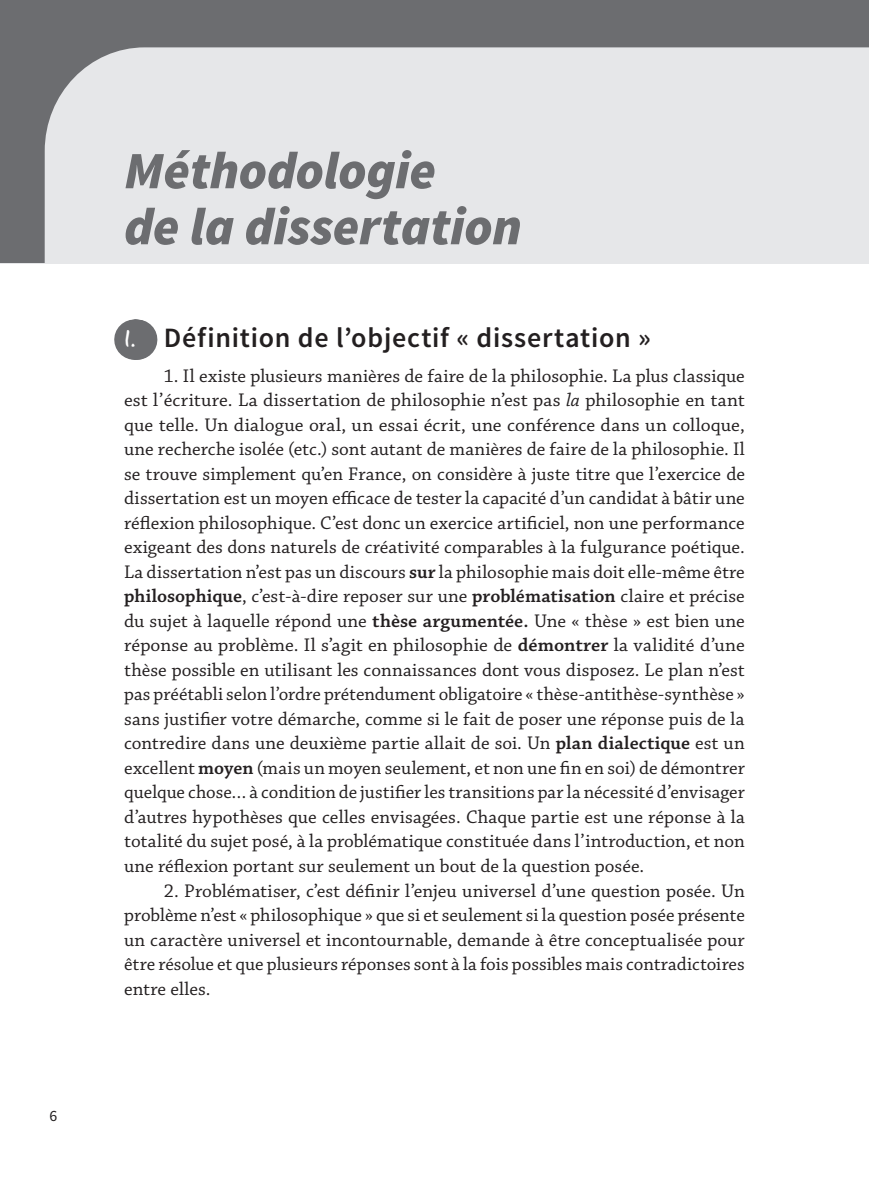
<style>
.page{position:relative;width:869px;height:1191px;background:#fff}
.page>*{position:absolute;margin:0;border:0;box-sizing:border-box;transform-origin:0 0}
.t1{font:italic 900 52.5px/56px "Source Sans Pro";letter-spacing:-.005em;color:#6c6d70}
.t2{font:600 28px "Source Sans Pro";letter-spacing:.025em;color:#231f20}
.t3{font:19.25px/24.5px "Chaparral Pro";color:#231f20;text-align:justify}
.t4{font:15.75px "Source Sans Pro";color:#231f20}
.s1{font-family:"Daniel";font-weight:700;font-size:24.5px;color:#fff}
.s2{font-style:italic}
.s3{font-weight:600}
</style>
<div class="page">
<svg style="left:0;top:0;width:868px;height:263px;background:#c9cacc"></svg>
<svg style="left:135px;top:319px;width:1px;height:41px"></svg>
<hr style="left:134px;top:319px;width:1px;height:41px;background:#6c6d70">
<hr style="left:136px;top:319px;width:1px;height:41px;background:#6c6d70">
<p class="t4" style="left:50px;top:1109px;width:9px">6</p>
<h1 class="t1" style="left:124px;top:147px;width:399px">Méthodologie<br>de la dissertation</h1>
<h2 class="t2" style="left:124px;top:327px;width:528px"><span class="s1">1.</span> Définition de l’objectif « dissertation »</h2>
<p class="t3" style="left:124px;top:365px;width:622px;text-indent:40px">1. Il existe plusieurs manières de faire de la philosophie. La plus classique est l’écriture. La dissertation de philosophie n’est pas <span class="s2">la</span> philosophie en tant que telle. Un dialogue oral, un essai écrit, une conférence dans un colloque, une recherche isolée (etc.) sont autant de manières de faire de la philosophie. Il se trouve simplement qu’en France, on considère à juste titre que l’exercice de dissertation est un moyen efficace de tester la capacité d’un candidat à bâtir une réflexion philosophique. C’est donc un exercice artificiel, non une performance exigeant des dons naturels de créativité comparables à la fulgurance poétique.<br>La dissertation n’est pas un discours <span class="s3">sur</span> la philosophie mais doit elle-même être <span class="s3">philosophique</span>, c’est-à-dire reposer sur une <span class="s3">problématisation</span> claire et précise du sujet à laquelle répond une <span class="s3">thèse argumentée.</span> Une « thèse » est bien une réponse au problème. Il s’agit en philosophie de <span class="s3">démontrer</span> la validité d’une thèse possible en utilisant les connaissances dont vous disposez. Le plan n’est pas préétabli selon l’ordre prétendument obligatoire « thèse-antithèse-synthèse » sans justifier votre démarche, comme si le fait de poser une réponse puis de la contredire dans une deuxième partie allait de soi. Un <span class="s3">plan dialectique</span> est un excellent <span class="s3">moyen</span> (mais un moyen seulement, et non une fin en soi) de démontrer quelque chose… à condition de justifier les transitions par la nécessité d’envisager d’autres hypothèses que celles envisagées. Chaque partie est une réponse à la totalité du sujet posé, à la problématique constituée dans l’introduction, et non une réflexion portant sur seulement un bout de la question posée.</p>
<p class="t3" style="left:124px;top:879px;width:622px;text-indent:40px">2. Problématiser, c’est définir l’enjeu universel d’une question posée. Un problème n’est « philosophique » que si et seulement si la question posée présente un caractère universel et incontournable, demande à être conceptualisée pour être résolue et que plusieurs réponses sont à la fois possibles mais contradictoires entre elles.</p>
</div>
